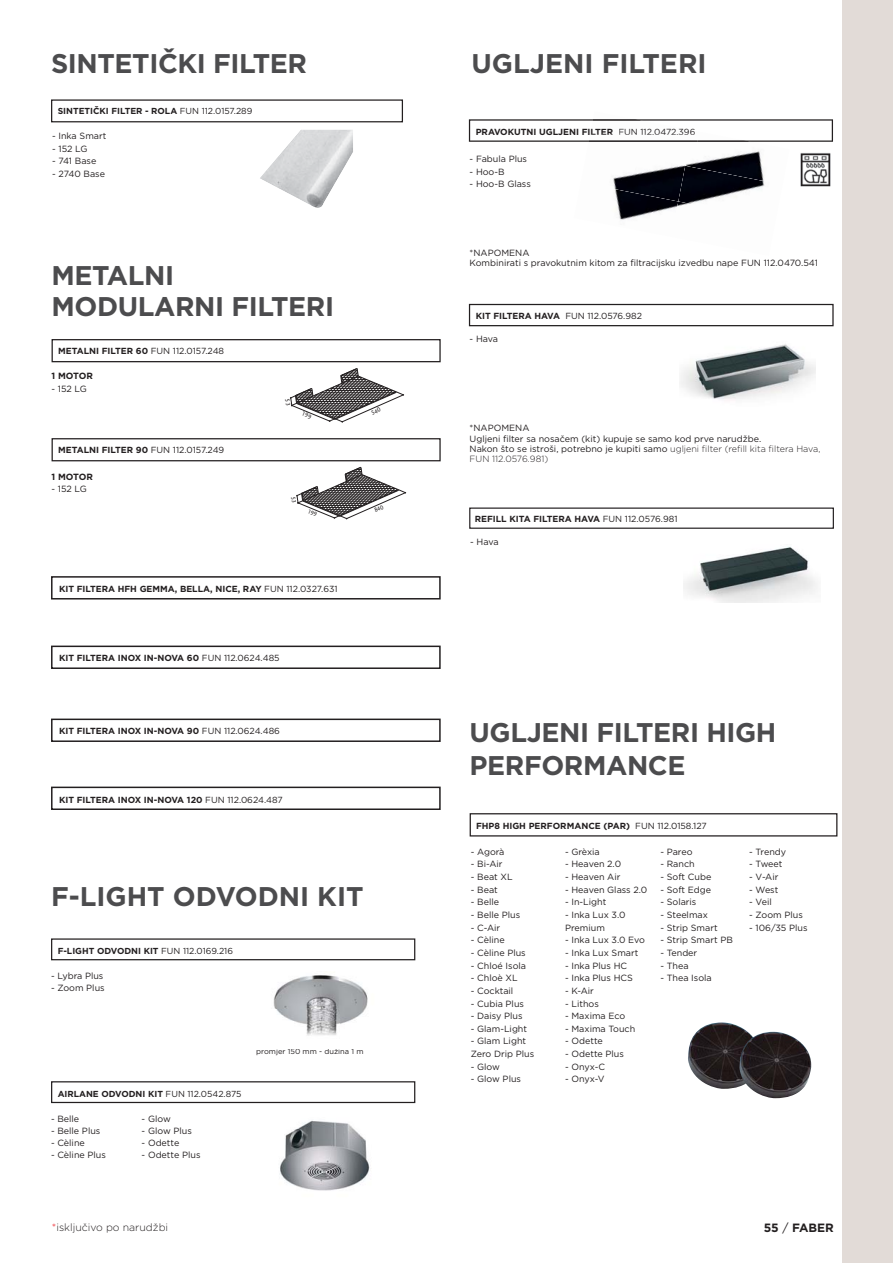
<style>
.page{position:relative;width:893px;height:1263px;background:#fff}
.page>*{position:absolute;margin:0;border:0;box-sizing:border-box;transform-origin:0 0}
.t1{font:700 27px/30.3px "Gotham";letter-spacing:-.015em;color:#4c4c4e}
.t2{font:700 12px "Gotham";color:#231f20}
.t3{font:300 10.5px "Gotham";color:#231f20}
.t4{font:9px/10.4px "Gotham";color:#231f20}
.t5{font:700 9px "Gotham";letter-spacing:-.015em;color:#231f20}
.t6{font:700 8.85px "Gotham";color:#231f20}
.t7{font:8.85px "Gotham";color:#231f20}
.t8{font:700 8.7px "Gotham";color:#231f20}
.t9{font:7.5px "Gotham";color:#231f20}
.s1{font-weight:400}
.s2{color:#ed1c24}
.s3{font-weight:700}
.s4{font-weight:300}
</style>
<div class="page">
<div style="left:842px;top:0;width:51px;height:1263px;background:#e2dbd7"></div>
<img style="left:260px;top:130px;width:93px;height:78px">
<div style="left:51px;top:99px;width:352px;height:23px;border:1px solid #231f20"></div>
<svg style="left:51px;top:339px;width:390px;height:123px"></svg>
<svg style="left:51px;top:576px;width:390px;height:234px"></svg>
<svg style="left:51px;top:938px;width:365px;height:166px"></svg>
<img style="left:279px;top:1120px;width:91px;height:71px">
<div style="left:470px;top:813px;width:367px;height:24px;border:1px solid #231f20"></div>
<img style="left:688px;top:1022px;width:60px;height:67px">
<img style="left:739px;top:1032px;width:72px;height:66px">
<div style="left:469px;top:508px;width:365px;height:21px;border:1px solid #231f20"></div>
<img style="left:684px;top:546px;width:133px;height:56px">
<svg style="left:469px;top:119px;width:364px;height:23px"></svg>
<img style="left:685px;top:130px;width:105px;height:36px">
<img style="left:613px;top:165px;width:72px;height:17px">
<img style="left:678px;top:166px;width:87px;height:35px">
<img style="left:613px;top:182px;width:65px;height:38px">
<img style="left:671px;top:201px;width:30px;height:19px">
<img style="left:588px;top:119px;width:111px;height:23px">
<img style="left:697px;top:131px;width:55px;height:11px">
<img style="left:590px;top:128px;width:26px;height:7px">
<img style="left:619px;top:128px;width:76px;height:7px">
<img style="left:800px;top:153px;width:31px;height:34px">
<div style="left:469px;top:304px;width:364px;height:22px;border:1px solid #231f20"></div>
<img style="left:680px;top:344px;width:136px;height:56px">
<svg style="left:285px;top:368px;width:119px;height:55px"></svg>
<svg style="left:296px;top:467px;width:110px;height:52px"></svg>
<h1 class="t1" style="left:51px;top:50px;width:258px">SINTETIČKI FILTER</h1>
<p class="t8" style="left:58px;top:108px;width:196px">SINTETIČKI FILTER - ROLA <span class="s1">FUN 112.0157.289</span></p>
<p class="t4" style="left:52px;top:131px;width:56px">- Inka Smart</p>
<p class="t4" style="left:52px;top:144px;width:37px">- 152 LG</p>
<p class="t4" style="left:52px;top:156px;width:46px">- 741 Base</p>
<p class="t4" style="left:52px;top:169px;width:54px">- 2740 Base</p>
<h1 class="t1" style="left:52px;top:263px;width:284px">METALNI<br>MODULARNI FILTERI</h1>
<p class="t6" style="left:58px;top:348px;width:167px">METALNI FILTER 60 <span class="s1">FUN 112.0157.248</span></p>
<p class="t5" style="left:52px;top:373px;width:43px">1 MOTOR</p>
<p class="t4" style="left:52px;top:384px;width:37px">- 152 LG</p>
<p class="t6" style="left:58px;top:447px;width:167px">METALNI FILTER 90 <span class="s1">FUN 112.0157.249</span></p>
<p class="t5" style="left:52px;top:473px;width:43px">1 MOTOR</p>
<p class="t4" style="left:52px;top:484px;width:37px">- 152 LG</p>
<p class="t6" style="left:59px;top:586px;width:280px">KIT FILTERA HFH GEMMA, BELLA, NICE, RAY <span class="s1">FUN 112.0327.631</span></p>
<p class="t6" style="left:59px;top:655px;width:222px">KIT FILTERA INOX IN-NOVA 60 <span class="s1">FUN 112.0624.485</span></p>
<p class="t6" style="left:59px;top:728px;width:222px">KIT FILTERA INOX IN-NOVA 90 <span class="s1">FUN 112.0624.486</span></p>
<p class="t6" style="left:59px;top:796px;width:225px">KIT FILTERA INOX IN-NOVA 120 <span class="s1">FUN 112.0624.487</span></p>
<h1 class="t1" style="left:51px;top:884px;width:314px">F-LIGHT ODVODNI KIT</h1>
<p class="t8" style="left:58px;top:948px;width:177px">F-LIGHT ODVODNI KIT <span class="s1">FUN 112.0169.216</span></p>
<p class="t4" style="left:51px;top:972px;width:54px">- Lybra Plus</p>
<p class="t4" style="left:51px;top:984px;width:55px">- Zoom Plus</p>
<p class="t8" style="left:58px;top:1091px;width:185px">AIRLANE ODVODNI KIT <span class="s1">FUN 112.0542.875</span></p>
<p class="t4" style="left:51px;top:1114px;width:30px">- Belle</p>
<p class="t4" style="left:51px;top:1126px;width:51px">- Belle Plus</p>
<p class="t4" style="left:51px;top:1138px;width:35px">- Cèline</p>
<p class="t4" style="left:51px;top:1150px;width:56px">- Cèline Plus</p>
<p class="t4" style="left:142px;top:1114px;width:31px">- Glow</p>
<p class="t4" style="left:142px;top:1126px;width:52px">- Glow Plus</p>
<p class="t4" style="left:142px;top:1138px;width:39px">- Odette</p>
<p class="t4" style="left:142px;top:1150px;width:60px">- Odette Plus</p>
<p class="t9" style="left:256px;top:1049px;width:109px">promjer 150 mm - dužina 1 m</p>
<p class="t3" style="left:52px;top:1223px;width:118px"><span class="s2">*</span>isključivo po narudžbi</p>
<h1 class="t1" style="left:471px;top:50px;width:237px">UGLJENI FILTERI</h1>
<p class="t6" style="left:476px;top:128px;width:221px">PRAVOKUTNI UGLJENI FILTER <span class="s1">FUN 112.0472.396</span></p>
<p class="t4" style="left:470px;top:155px;width:59px">- Fabula Plus</p>
<p class="t4" style="left:470px;top:167px;width:37px">- Hoo-B</p>
<p class="t4" style="left:470px;top:180px;width:63px">- Hoo-B Glass</p>
<p class="t4" style="left:470px;top:249px;width:350px">*NAPOMENA<br>Kombinirati s pravokutnim kitom za filtracijsku izvedbu nape FUN 112.0470.541</p>
<p class="t7" style="left:476px;top:313px;width:168px"><span class="s3">KIT FILTERA HAVA</span> FUN 112.0576.982</p>
<p class="t4" style="left:470px;top:335px;width:30px">- Hava</p>
<p class="t4" style="left:470px;top:424px;width:352px">*NAPOMENA<br>Ugljeni filter sa nosačem (kit) kupuje se samo kod prve narudžbe.<br>Nakon što se istroši, potrebno je kupiti samo <span class="s4">ugljeni filter (refill kita filtera Hava, FUN 112.0576.981)</span></p>
<p class="t6" style="left:475px;top:515px;width:204px">REFILL KITA FILTERA HAVA <span class="s1">FUN 112.0576.981</span></p>
<p class="t4" style="left:470px;top:537px;width:30px">- Hava</p>
<h1 class="t1" style="left:470px;top:719px;width:308px;line-height:32.4px">UGLJENI FILTERI HIGH<br>PERFORMANCE</h1>
<p class="t6" style="left:476px;top:822px;width:232px">FHP8 HIGH PERFORMANCE (PAR) <span class="s1">FUN 112.0158.127</span></p>
<p class="t4" style="left:471px;top:847px;width:35px">- Agorà</p>
<p class="t4" style="left:471px;top:860px;width:33px">- Bi-Air</p>
<p class="t4" style="left:471px;top:872px;width:43px">- Beat XL</p>
<p class="t4" style="left:471px;top:885px;width:29px">- Beat</p>
<p class="t4" style="left:471px;top:898px;width:30px">- Belle</p>
<p class="t4" style="left:471px;top:910px;width:51px">- Belle Plus</p>
<p class="t4" style="left:471px;top:923px;width:31px">- C-Air</p>
<p class="t4" style="left:471px;top:936px;width:35px">- Cèline</p>
<p class="t4" style="left:471px;top:948px;width:56px">- Cèline Plus</p>
<p class="t4" style="left:471px;top:961px;width:57px">- Chloé Isola</p>
<p class="t4" style="left:471px;top:974px;width:48px">- Chloè XL</p>
<p class="t4" style="left:471px;top:986px;width:44px">- Cocktail</p>
<p class="t4" style="left:471px;top:999px;width:55px">- Cubia Plus</p>
<p class="t4" style="left:471px;top:1011px;width:53px">- Daisy Plus</p>
<p class="t4" style="left:471px;top:1024px;width:58px">- Glam-Light</p>
<p class="t4" style="left:471px;top:1036px;width:65px;line-height:12.6px">- Glam Light<br>Zero Drip Plus</p>
<p class="t4" style="left:471px;top:1062px;width:31px">- Glow</p>
<p class="t4" style="left:471px;top:1075px;width:52px">- Glow Plus</p>
<p class="t4" style="left:565px;top:847px;width:36px">- Grèxia</p>
<p class="t4" style="left:565px;top:860px;width:58px">- Heaven 2.0</p>
<p class="t4" style="left:565px;top:872px;width:57px">- Heaven Air</p>
<p class="t4" style="left:565px;top:885px;width:84px">- Heaven Glass 2.0</p>
<p class="t4" style="left:565px;top:898px;width:43px">- In-Light</p>
<p class="t4" style="left:565px;top:909px;width:62px;line-height:12.6px">- Inka Lux 3.0<br>Premium</p>
<p class="t4" style="left:565px;top:936px;width:81px">- Inka Lux 3.0 Evo</p>
<p class="t4" style="left:565px;top:948px;width:75px">- Inka Lux Smart</p>
<p class="t4" style="left:565px;top:961px;width:64px">- Inka Plus HC</p>
<p class="t4" style="left:565px;top:974px;width:69px">- Inka Plus HCS</p>
<p class="t4" style="left:565px;top:986px;width:30px">- K-Air</p>
<p class="t4" style="left:565px;top:999px;width:35px">- Lithos</p>
<p class="t4" style="left:565px;top:1011px;width:62px">- Maxima Eco</p>
<p class="t4" style="left:565px;top:1024px;width:72px">- Maxima Touch</p>
<p class="t4" style="left:565px;top:1037px;width:39px">- Odette</p>
<p class="t4" style="left:565px;top:1049px;width:60px">- Odette Plus</p>
<p class="t4" style="left:565px;top:1062px;width:41px">- Onyx-C</p>
<p class="t4" style="left:565px;top:1075px;width:41px">- Onyx-V</p>
<p class="t4" style="left:660px;top:847px;width:34px">- Pareo</p>
<p class="t4" style="left:660px;top:860px;width:36px">- Ranch</p>
<p class="t4" style="left:660px;top:872px;width:53px">- Soft Cube</p>
<p class="t4" style="left:660px;top:885px;width:52px">- Soft Edge</p>
<p class="t4" style="left:660px;top:898px;width:38px">- Solaris</p>
<p class="t4" style="left:660px;top:910px;width:49px">- Steelmax</p>
<p class="t4" style="left:660px;top:923px;width:59px">- Strip Smart</p>
<p class="t4" style="left:660px;top:936px;width:74px">- Strip Smart PB</p>
<p class="t4" style="left:660px;top:948px;width:38px">- Tender</p>
<p class="t4" style="left:660px;top:961px;width:30px">- Thea</p>
<p class="t4" style="left:660px;top:974px;width:53px">- Thea Isola</p>
<p class="t4" style="left:749px;top:847px;width:39px">- Trendy</p>
<p class="t4" style="left:749px;top:860px;width:35px">- Tweet</p>
<p class="t4" style="left:749px;top:872px;width:31px">- V-Air</p>
<p class="t4" style="left:749px;top:885px;width:31px">- West</p>
<p class="t4" style="left:749px;top:898px;width:24px">- Veil</p>
<p class="t4" style="left:749px;top:910px;width:55px">- Zoom Plus</p>
<p class="t4" style="left:749px;top:923px;width:60px">- 106/35 Plus</p>
<h2 class="t2" style="left:764px;top:1223px;width:72px">55 <span class="s1">/</span> FABER</h2>
</div>
